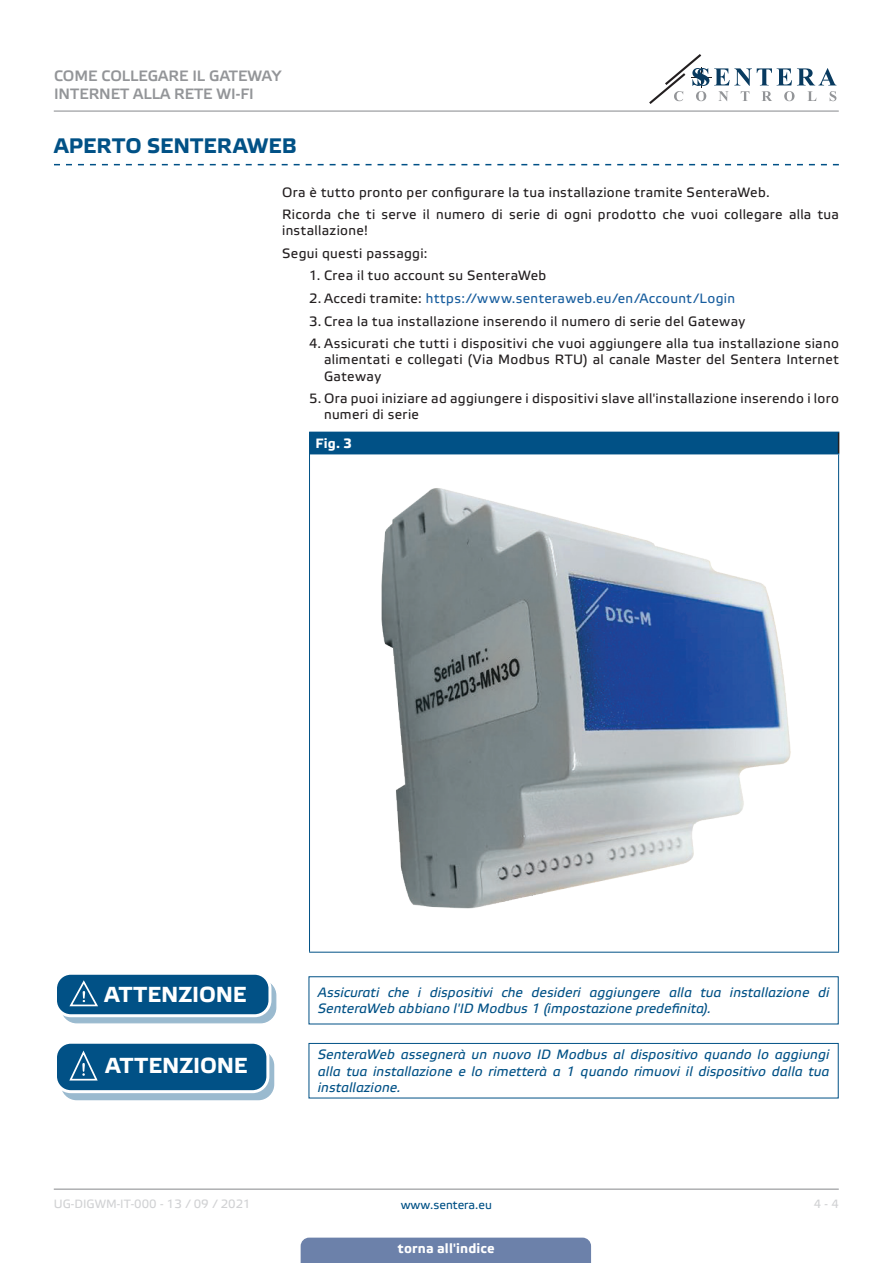
<style>
.page{position:relative;width:893px;height:1263px;background:#fff}
.page>*{position:absolute;margin:0;border:0;box-sizing:border-box;transform-origin:0 0}
.t1{font:700 21.75px "Etelka Text Pro";color:#fff}
.t2{font:700 21px "Etelka Text Pro";letter-spacing:.005em;color:#015186}
.t3{font:15px/18px "Etelka Medium Pro";color:#939598}
.t4{font:13.5px/16.2px "Etelka Text Pro";letter-spacing:.025em;color:#231f20}
.t5{font:italic 13.5px/16.2px "Etelka Text Pro";letter-spacing:.01em;color:#015186}
.t6{font:13.5px "Etelka Text Pro";letter-spacing:.025em;color:#175d9e}
.t7{font:700 13.5px "Etelka Text Pro";letter-spacing:.01em;color:#fff}
.t8{font:12px "Etelka Text Pro";color:#d1d2d4}
.t9{font:12px "Etelka Text Pro";color:#015186}
.s1{color:#231f20}
</style>
<div class="page">
<hr style="left:54px;top:111px;width:785px;height:1px;background:#939598">
<hr style="left:54px;top:1188px;width:785px;height:2px;background:#939598">
<svg style="left:649px;top:54px;width:187px;height:50px"></svg>
<div style="left:301px;top:1237px;width:290px;height:26px;background:#6c81aa"></div>
<svg style="left:54px;top:164px;width:785px;height:1px"></svg>
<div style="left:309px;top:432px;width:530px;height:22px;background:#015186"></div>
<svg style="left:838px;top:433px;width:1px;height:20px"></svg>
<hr style="left:838px;top:454px;width:1px;height:498px;background:#015186">
<hr style="left:309px;top:454px;width:1px;height:498px;background:#015186">
<hr style="left:309px;top:952px;width:530px;height:1px;background:#015186">
<img style="left:381px;top:472px;width:459px;height:445px">
<svg style="left:61px;top:980px;width:215px;height:43px"></svg>
<div style="left:61px;top:980px;width:215px;height:43px;border:1px solid #015186;border-radius:15px"></div>
<div style="left:56px;top:973px;width:214px;height:43px;background:#015186;border-radius:15px"></div>
<div style="left:54px;top:972px;width:217px;height:45px;border:3px solid #fff;border-radius:15px"></div>
<svg style="left:68px;top:980px;width:42px;height:36px"></svg>
<svg style="left:61px;top:1050px;width:213px;height:49px"></svg>
<div style="left:61px;top:1050px;width:213px;height:50px;border:1px solid #015186;border-radius:15px"></div>
<div style="left:56px;top:1042px;width:212px;height:50px;background:#015186;border-radius:15px"></div>
<div style="left:54px;top:1041px;width:215px;height:52px;border:3px solid #fff;border-radius:15px"></div>
<svg style="left:68px;top:1050px;width:41px;height:42px"></svg>
<div style="left:309px;top:1043px;width:530px;height:55px;border:1px solid #015186"></div>
<p class="t3" style="left:54px;top:67px;width:229px">COME COLLEGARE IL GATEWAY<br>INTERNET ALLA RETE WI-FI</p>
<h2 class="t2" style="left:54px;top:134px;width:245px">APERTO SENTERAWEB</h2>
<p class="t4" style="left:282px;top:181px;width:558px;line-height:22.5px">Ora è tutto pronto per configurare la tua installazione tramite SenteraWeb.<br>Ricorda che ti serve il numero di serie di ogni prodotto che vuoi collegare alla tua</p>
<p class="t4" style="left:282px;top:220px;width:147px;line-height:22.5px">installazione!<br>Segui questi passaggi:</p>
<p class="t4" style="left:309px;top:268px;width:239px">1. Crea il tuo account su SenteraWeb</p>
<p class="t6" style="left:309px;top:291px;width:427px"><span class="s1">2. Accedi tramite:</span> https://www.senteraweb.eu/en/Account/Login</p>
<p class="t4" style="left:309px;top:314px;width:438px">3. Crea la tua installazione inserendo il numero di serie del Gateway</p>
<p class="t4" style="left:324px;top:336px;width:516px;text-align:justify;text-indent:-15px">4. Assicurati che tutti i dispositivi che vuoi aggiungere alla tua installazione siano alimentati e collegati (Via Modbus RTU) al canale Master del Sentera Internet Gateway</p>
<p class="t4" style="left:324px;top:391px;width:516px;text-indent:-15px">5. Ora puoi iniziare ad aggiungere i dispositivi slave all'installazione inserendo i loro numeri di serie</p>
<p class="t7" style="left:315px;top:436px;width:38px">Fig. 3</p>
<h1 class="t1" style="left:105px;top:982px;width:143px">ATTENZIONE</h1>
<p class="t5" style="left:318px;top:985px;width:513px">Assicurati che i dispositivi che desideri aggiungere alla tua installazione di<br>SenteraWeb abbiano l'ID Modbus 1 (impostazione predefinita).</p>
<h1 class="t1" style="left:106px;top:1054px;width:143px">ATTENZIONE</h1>
<p class="t5" style="left:318px;top:1047px;width:513px;text-align:justify">SenteraWeb assegnerà un nuovo ID Modbus al dispositivo quando lo aggiungi alla tua installazione e lo rimetterà a 1 quando rimuovi il dispositivo dalla tua installazione.</p>
<p class="t8" style="left:54px;top:1197px;width:198px">UG-DIGWM-IT-000 - 13 / 09 / 2021</p>
<p class="t9" style="left:401px;top:1198px;width:93px">www.sentera.eu</p>
<p class="t8" style="left:814px;top:1197px;width:26px">4 - 4</p>
<p class="t7" style="left:398px;top:1240px;width:98px">torna all'indice</p>
</div>
